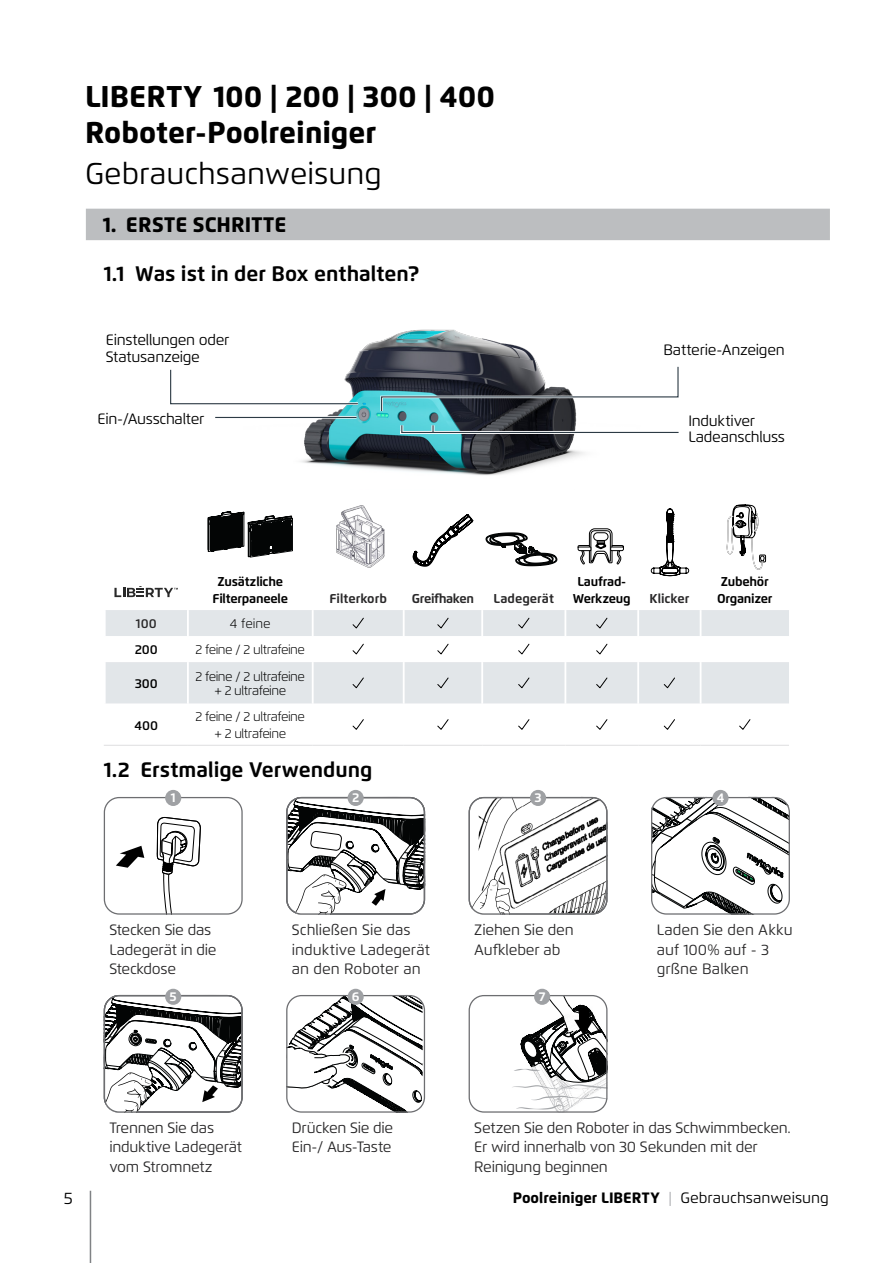
<style>
.page{position:relative;width:893px;height:1263px;background:#fff}
.page>*{position:absolute;margin:0;border:0;box-sizing:border-box;transform-origin:0 0}
.t1{font:800 30px/36px "Flexo";color:#000}
.t2{font:30px "Flexo";color:#000}
.t3{font:700 21px "Flexo";color:#000}
.t4{font:800 21px "Flexo";letter-spacing:.005em;color:#000}
.t5{font:16.5px "Flexo";color:#000}
.t6{font:15px/19.5px "Flexo";letter-spacing:-.015em;color:#292829}
.t7{font:15px/16.5px "Flexo";letter-spacing:-.02em;color:#000}
.t8{font:800 15px "Flexo";color:#000}
.t9{font:300 12.9px/14.7px "Flexo";letter-spacing:-.04em;color:#000;text-align:center}
.t10{font:700 12.9px/16.5px "Flexo";letter-spacing:-.02em;color:#000;text-align:center}
.t11{font:700 12.9px "Flexo";color:#292829}
.t12{font:700 12.9px "Flexo";letter-spacing:-.03em;color:#292829}
.t13{font:600 12.9px "Flexo";color:#000}
.t14{font:600 12.9px "Flexo";color:#292829}
.t15{font:700 12.75px "Flexo";color:#fff}
.s1{font-weight:400;color:#a7a9ac}
.s2{font-weight:400}
</style>
<div class="page">
<hr style="left:90px;top:1191px;width:1px;height:72px;background:#808285">
<img style="left:301px;top:329px;width:283px;height:146px">
<hr style="left:221px;top:416px;width:136px;height:3px;background:#fff">
<hr style="left:215px;top:417px;width:142px;height:1px;background:#2d3b45">
<svg style="left:170px;top:367px;width:191px;height:39px"></svg>
<svg style="left:379px;top:364px;width:300px;height:50px"></svg>
<hr style="left:401px;top:431px;width:278px;height:3px;background:#fff">
<svg style="left:400px;top:425px;width:3px;height:9px"></svg>
<svg style="left:431px;top:425px;width:3px;height:7px"></svg>
<hr style="left:401px;top:432px;width:278px;height:1px;background:#2d3b45">
<svg style="left:104px;top:797px;width:96px;height:116px"></svg>
<div style="left:104px;top:797px;width:139px;height:118px;border:1px solid #6d6e71;border-radius:15px"></div>
<div style="left:165px;top:790px;width:16px;height:16px;background:#9fa1a4;border-radius:50%"></div>
<svg style="left:286px;top:797px;width:139px;height:118px"></svg>
<div style="left:348px;top:790px;width:16px;height:16px;background:#9fa1a4;border-radius:50%"></div>
<img style="left:479px;top:797px;width:128px;height:116px">
<svg style="left:470px;top:878px;width:41px;height:35px"></svg>
<div style="left:469px;top:797px;width:138px;height:118px;border:1px solid #6d6e71;border-radius:15px"></div>
<div style="left:530px;top:790px;width:16px;height:16px;background:#9fa1a4;border-radius:50%"></div>
<svg style="left:651px;top:797px;width:139px;height:116px"></svg>
<div style="left:651px;top:797px;width:139px;height:118px;border:1px solid #6d6e71;border-radius:15px"></div>
<div style="left:712px;top:790px;width:16px;height:16px;background:#9fa1a4;border-radius:50%"></div>
<svg style="left:104px;top:995px;width:139px;height:118px"></svg>
<div style="left:165px;top:989px;width:16px;height:16px;background:#9fa1a4;border-radius:50%"></div>
<svg style="left:288px;top:995px;width:134px;height:116px"></svg>
<div style="left:286px;top:995px;width:139px;height:118px;border:1px solid #6d6e71;border-radius:15px"></div>
<div style="left:348px;top:989px;width:16px;height:16px;background:#9fa1a4;border-radius:50%"></div>
<img style="left:529px;top:1089px;width:73px;height:22px">
<svg style="left:516px;top:1096px;width:91px;height:13px"></svg>
<div style="left:469px;top:995px;width:138px;height:118px;border:1px solid #6d6e71;border-radius:15px"></div>
<svg style="left:512px;top:995px;width:95px;height:94px"></svg>
<div style="left:579px;top:1008px;width:9px;height:13px;background:#000"></div>
<div style="left:534px;top:989px;width:16px;height:16px;background:#9fa1a4;border-radius:50%"></div>
<div style="left:86px;top:209px;width:744px;height:31px;background:#bcbec0"></div>
<div style="left:106px;top:610px;width:683px;height:26px;background:#e2e6e9"></div>
<div style="left:106px;top:662px;width:683px;height:42px;background:#e2e6e9"></div>
<hr style="left:312px;top:610px;width:2px;height:26px;background:#fff">
<hr style="left:403px;top:610px;width:2px;height:26px;background:#fff">
<hr style="left:481px;top:610px;width:2px;height:26px;background:#fff">
<hr style="left:564px;top:610px;width:2px;height:26px;background:#fff">
<hr style="left:637px;top:610px;width:2px;height:26px;background:#fff">
<hr style="left:312px;top:662px;width:2px;height:42px;background:#fff">
<hr style="left:403px;top:662px;width:2px;height:42px;background:#fff">
<hr style="left:481px;top:662px;width:2px;height:42px;background:#fff">
<hr style="left:564px;top:662px;width:2px;height:42px;background:#fff">
<hr style="left:637px;top:662px;width:2px;height:42px;background:#fff">
<hr style="left:187px;top:610px;width:2px;height:26px;background:#fff">
<hr style="left:187px;top:662px;width:2px;height:42px;background:#fff">
<svg style="left:700px;top:610px;width:1px;height:26px"></svg>
<hr style="left:700px;top:662px;width:1px;height:42px;background:#fff">
<hr style="left:104px;top:745px;width:84px;height:1px;background:#dedfe0">
<hr style="left:188px;top:745px;width:125px;height:1px;background:#dedfe0">
<hr style="left:313px;top:745px;width:91px;height:1px;background:#dedfe0">
<hr style="left:404px;top:745px;width:78px;height:1px;background:#dedfe0">
<hr style="left:482px;top:745px;width:83px;height:1px;background:#dedfe0">
<hr style="left:565px;top:745px;width:73px;height:1px;background:#dedfe0">
<hr style="left:638px;top:745px;width:63px;height:1px;background:#dedfe0">
<hr style="left:701px;top:745px;width:88px;height:1px;background:#dedfe0">
<svg style="left:208px;top:511px;width:85px;height:46px"></svg>
<img style="left:336px;top:505px;width:49px;height:63px">
<svg style="left:413px;top:514px;width:60px;height:52px"></svg>
<svg style="left:352px;top:617px;width:13px;height:12px"></svg>
<svg style="left:436px;top:617px;width:13px;height:12px"></svg>
<svg style="left:517px;top:617px;width:13px;height:12px"></svg>
<svg style="left:595px;top:617px;width:13px;height:12px"></svg>
<svg style="left:352px;top:643px;width:12px;height:12px"></svg>
<svg style="left:437px;top:643px;width:12px;height:12px"></svg>
<svg style="left:518px;top:643px;width:12px;height:12px"></svg>
<svg style="left:596px;top:643px;width:12px;height:12px"></svg>
<svg style="left:352px;top:677px;width:13px;height:12px"></svg>
<svg style="left:436px;top:677px;width:13px;height:12px"></svg>
<svg style="left:517px;top:677px;width:13px;height:12px"></svg>
<svg style="left:595px;top:677px;width:13px;height:12px"></svg>
<svg style="left:663px;top:677px;width:13px;height:12px"></svg>
<svg style="left:352px;top:719px;width:12px;height:11px"></svg>
<svg style="left:437px;top:719px;width:12px;height:11px"></svg>
<svg style="left:518px;top:719px;width:12px;height:11px"></svg>
<svg style="left:596px;top:719px;width:12px;height:11px"></svg>
<svg style="left:663px;top:719px;width:12px;height:11px"></svg>
<svg style="left:739px;top:719px;width:12px;height:11px"></svg>
<svg style="left:578px;top:528px;width:46px;height:36px"></svg>
<svg style="left:486px;top:533px;width:71px;height:33px"></svg>
<svg style="left:114px;top:586px;width:64px;height:11px"></svg>
<svg style="left:651px;top:509px;width:38px;height:67px"></svg>
<div style="left:759px;top:555px;width:7px;height:7px;border:1px solid #000"></div>
<svg style="left:727px;top:504px;width:37px;height:66px"></svg>
<h1 class="t1" style="left:85px;top:79px;width:412px">LIBERTY 100 | 200 | 300 | 400<br>Roboter-Poolreiniger</h1>
<h1 class="t2" style="left:85px;top:155px;width:298px">Gebrauchsanweisung</h1>
<h2 class="t4" style="left:103px;top:211px;width:185px">1. ERSTE SCHRITTE</h2>
<h2 class="t3" style="left:104px;top:261px;width:317px">1.1 Was ist in der Box enthalten?</h2>
<p class="t7" style="left:106px;top:332px;width:125px">Einstellungen oder<br>Statusanzeige</p>
<p class="t7" style="left:663px;top:341px;width:123px">Batterie-Anzeigen</p>
<p class="t7" style="left:98px;top:410px;width:108px">Ein-/Ausschalter</p>
<p class="t7" style="left:688px;top:412px;width:98px">Induktiver<br>Ladeanschluss</p>
<p class="t10" style="left:213px;top:573px;width:77px">Zusätzliche<br>Filterpaneele</p>
<p class="t11" style="left:329px;top:590px;width:59px">Filterkorb</p>
<p class="t12" style="left:412px;top:590px;width:64px">Greifhaken</p>
<p class="t11" style="left:494px;top:590px;width:62px">Ladegerät</p>
<p class="t10" style="left:573px;top:573px;width:59px">Laufrad-<br>Werkzeug</p>
<p class="t11" style="left:649px;top:590px;width:42px">Klicker</p>
<p class="t10" style="left:717px;top:573px;width:57px">Zubehör<br>Organizer</p>
<p class="t14" style="left:136px;top:616px;width:22px">100</p>
<p class="t9" style="left:230px;top:616px;width:42px">4 feine</p>
<p class="t13" style="left:135px;top:642px;width:25px">200</p>
<p class="t9" style="left:196px;top:642px;width:111px">2 feine / 2 ultrafeine</p>
<p class="t13" style="left:135px;top:675px;width:25px">300</p>
<p class="t9" style="left:196px;top:669px;width:111px">2 feine / 2 ultrafeine + 2 ultrafeine</p>
<p class="t13" style="left:134px;top:717px;width:25px">400</p>
<p class="t9" style="left:196px;top:708px;width:111px;line-height:16.5px">2 feine / 2 ultrafeine + 2 ultrafeine</p>
<h2 class="t3" style="left:104px;top:756px;width:270px">1.2 Erstmalige Verwendung</h2>
<p class="t15" style="left:171px;top:790px;width:6px">1</p>
<p class="t15" style="left:352px;top:790px;width:9px">2</p>
<p class="t15" style="left:534px;top:790px;width:9px">3</p>
<p class="t15" style="left:717px;top:790px;width:9px">4</p>
<p class="t6" style="left:109px;top:920px;width:109px">Stecken Sie das<br>Ladegerät in die<br>Steckdose</p>
<p class="t15" style="left:170px;top:989px;width:9px">5</p>
<p class="t6" style="left:292px;top:920px;width:140px">Schließen Sie das induktive Ladegerät an den Roboter an</p>
<p class="t15" style="left:352px;top:989px;width:9px">6</p>
<p class="t6" style="left:474px;top:920px;width:101px">Ziehen Sie den<br>Aufkleber ab</p>
<p class="t15" style="left:539px;top:989px;width:8px">7</p>
<p class="t6" style="left:657px;top:920px;width:138px">Laden Sie den Akku auf 100% auf - 3 grßne Balken</p>
<p class="t6" style="left:109px;top:1118px;width:134px">Trennen Sie das induktive Ladegerät vom Stromnetz</p>
<p class="t6" style="left:292px;top:1118px;width:103px">Drücken Sie die<br>Ein-/ Aus-Taste</p>
<p class="t6" style="left:474px;top:1118px;width:318px">Setzen Sie den Roboter in das Schwimmbecken.<br>Er wird innerhalb von 30 Sekunden mit der<br>Reinigung beginnen</p>
<p class="t5" style="left:64px;top:1188px;width:11px">5</p>
<p class="t8" style="left:513px;top:1188px;width:318px">Poolreiniger LIBERTY <span class="s1">|</span> <span class="s2">Gebrauchsanweisung</span></p>
</div>
